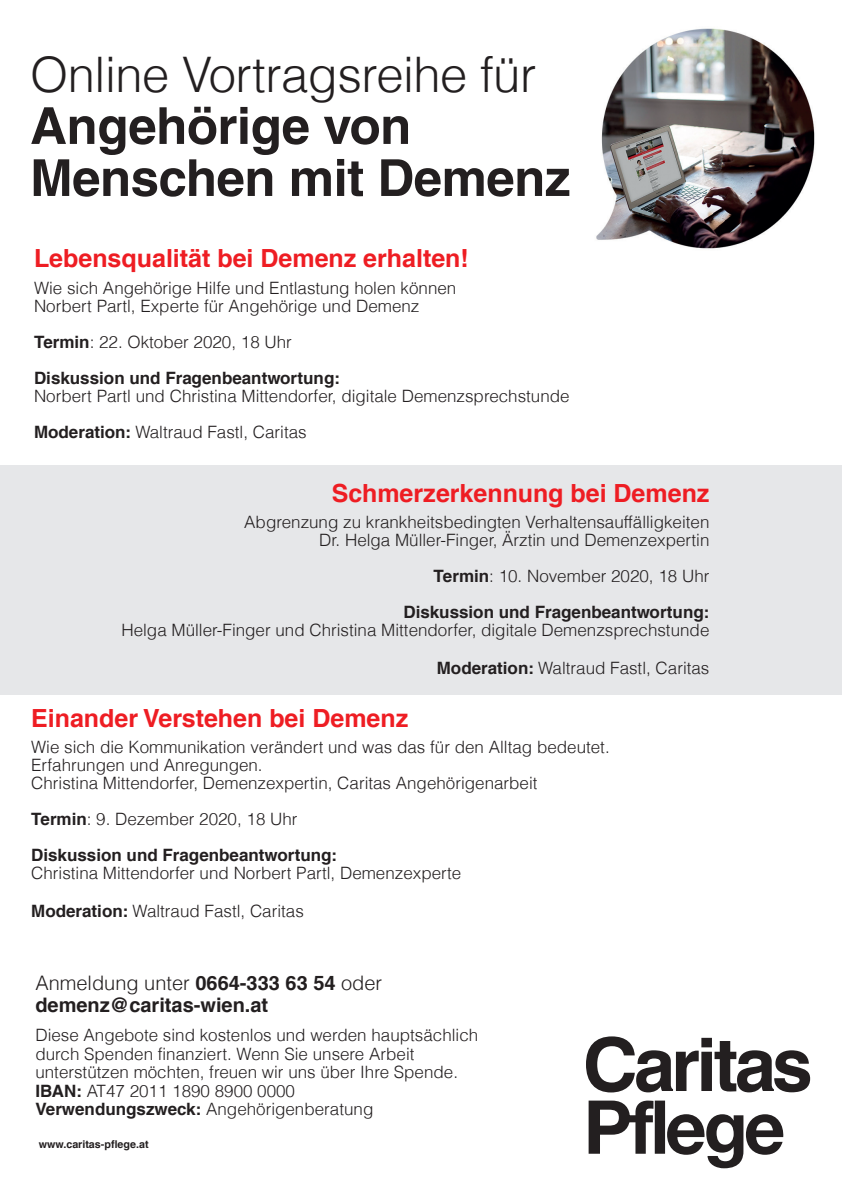
<style>
.page{position:relative;width:842px;height:1191px;background:#fff}
.page>*{position:absolute;margin:0;border:0;box-sizing:border-box;transform-origin:0 0}
.t1{font:700 51px/52px "Helvetica LT Com";letter-spacing:-.01em;color:#231f20}
.t2{font:300 49px "Helvetica LT Com";letter-spacing:-.01em;color:#231f20}
.t3{font:700 25px "Helvetica LT Com";color:#ee1d23}
.t4{font:700 20px/22px "Helvetica LT Com";color:#231f20}
.t5{font:300 17px/18px "Helvetica LT Com";color:#231f20}
.t6{font:700 17px/36px "Helvetica LT Com";color:#231f20}
.t7{font:700 10.7px "Helvetica LT Com";color:#231f20}
.s1{font-weight:300}
.s2{font-weight:700}
</style>
<div class="page">
<div style="left:0;top:465px;width:842px;height:229px;background:#e6e7e9"></div>
<svg style="left:586px;top:1036px;width:224px;height:56px"></svg>
<svg style="left:589px;top:1100px;width:195px;height:68px"></svg>
<img style="left:596px;top:28px;width:219px;height:221px">
<h2 class="t2" style="left:30px;top:44px;width:508px">Online Vortragsreihe für</h2>
<h1 class="t1" style="left:30px;top:100px;width:542px">Angehörige von<br>Menschen mit Demenz</h1>
<h3 class="t3" style="left:34px;top:243px;width:436px">Lebensqualität bei Demenz erhalten!</h3>
<p class="t5" style="left:34px;top:278px;width:424px">Wie sich Angehörige Hilfe und Entlastung holen können<br>Norbert Partl, Experte für Angehörige und Demenz</p>
<p class="t6" style="left:34px;top:323px;width:308px">Termin<span class="s1">: 22. Oktober 2020, 18 Uhr<br></span>Diskussion und Fragenbeantwortung:</p>
<p class="t5" style="left:34px;top:377px;width:537px;line-height:36px">Norbert Partl und Christina Mittendorfer, digitale Demenzsprechstunde<br><span class="s2">Moderation:</span> Waltraud Fastl, Caritas</p>
<h3 class="t3" style="left:332px;top:478px;width:379px">Schmerzerkennung bei Demenz</h3>
<p class="t5" style="left:244px;top:513px;width:467px;text-align:right">Abgrenzung zu krankheitsbedingten Verhaltensauffälligkeiten<br>Dr. Helga Müller-Finger, Ärztin und Demenzexpertin</p>
<p class="t6" style="left:403px;top:558px;width:308px;text-align:right">Termin<span class="s1">: 10. November 2020, 18 Uhr<br></span>Diskussion und Fragenbeantwortung:</p>
<p class="t5" style="left:121px;top:621px;width:589px">Helga Müller-Finger und Christina Mittendorfer, digitale Demenzsprechstunde</p>
<p class="t5" style="left:437px;top:659px;width:274px"><span class="s2">Moderation:</span> Waltraud Fastl, Caritas</p>
<h3 class="t3" style="left:31px;top:703px;width:379px">Einander Verstehen bei Demenz</h3>
<p class="t5" style="left:31px;top:737px;width:580px">Wie sich die Kommunikation verändert und was das für den Alltag bedeutet.<br>Erfahrungen und Anregungen.<br>Christina Mittendorfer, Demenzexpertin, Caritas Angehörigenarbeit</p>
<p class="t6" style="left:31px;top:801px;width:308px">Termin<span class="s1">: 9. Dezember 2020, 18 Uhr<br></span>Diskussion und Fragenbeantwortung:</p>
<p class="t5" style="left:31px;top:863px;width:432px">Christina Mittendorfer und Norbert Partl, Demenzexperte</p>
<p class="t5" style="left:31px;top:901px;width:274px"><span class="s2">Moderation:</span> Waltraud Fastl, Caritas</p>
<p class="t4" style="left:35px;top:971px;width:348px"><span class="s1">Anmeldung unter</span> 0664-333 63 54 <span class="s1">oder </span>demenz@caritas-wien.at</p>
<p class="t5" style="left:35px;top:1025px;width:444px;line-height:18.5px">Diese Angebote sind kostenlos und werden hauptsächlich durch Spenden finanziert. Wenn Sie unsere Arbeit unterstützen möchten, freuen wir uns über Ihre Spende.<br><span class="s2">IBAN:</span> AT47 2011 1890 8900 0000<br><span class="s2">Verwendungszweck:</span> Angehörigenberatung</p>
<p class="t7" style="left:39px;top:1137px;width:111px">www.caritas-pflege.at</p>
</div>
